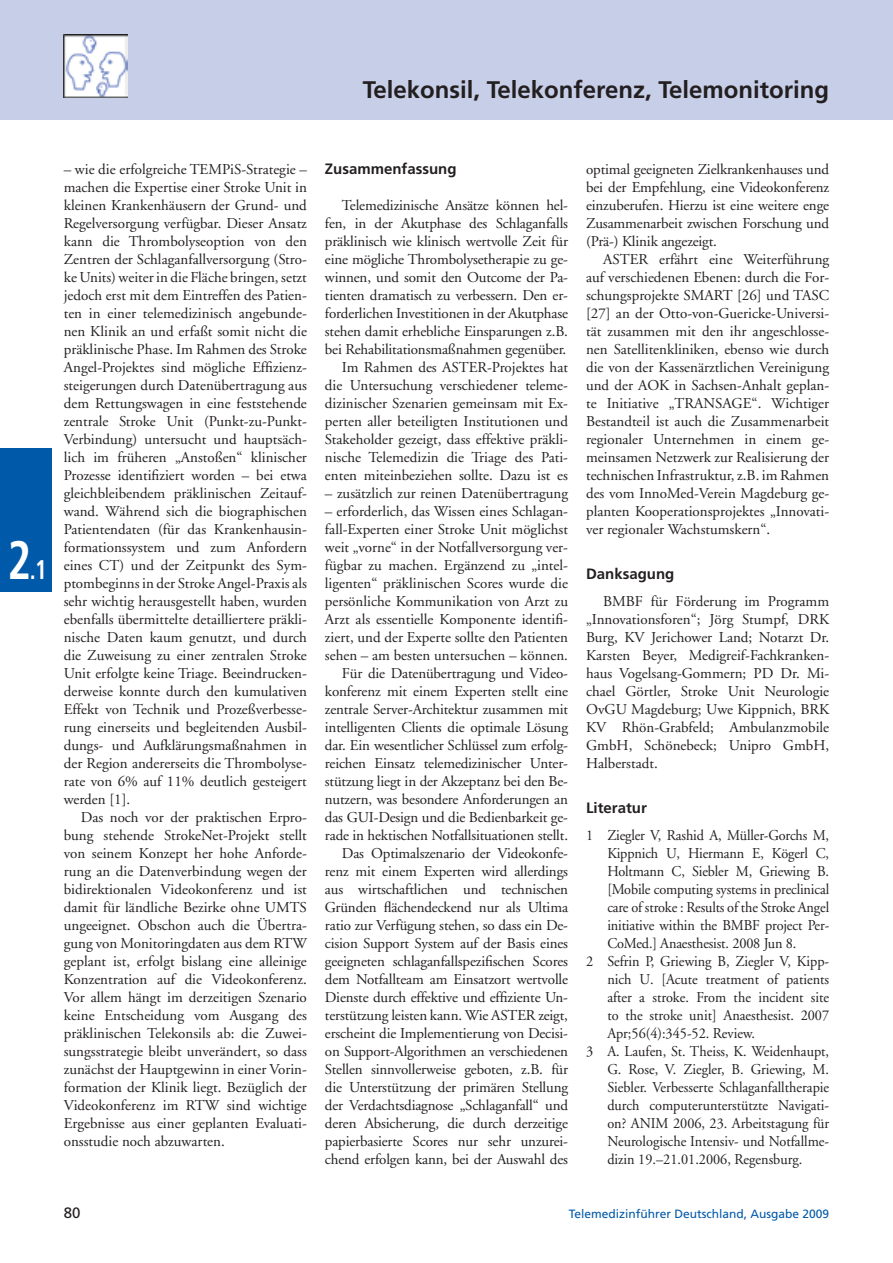
<style>
.page{position:relative;width:893px;height:1263px;background:#fff}
.page>*{position:absolute;margin:0;border:0;box-sizing:border-box;transform-origin:0 0}
.t1{font:700 condensed 27px "Frutiger";color:#fff;scale:.85 1}
.t2{font:700 24px "Frutiger";color:#231f20}
.t3{font:15px/18px "Adobe Garamond";letter-spacing:-.01em;color:#231f20;text-align:justify}
.t4{font:15px "Adobe Garamond";letter-spacing:-.01em;color:#231f20;scale:.95 1}
.t5{font:700 15px "Frutiger";color:#231f20}
.t6{font:15px "Frutiger";color:#231f20}
.t7{font:12px "Frutiger";color:#0159a9}
.s1{font-size:54px}
</style>
<div class="page">
<div style="left:0;top:0;width:893px;height:119px;background:#c7cee8"></div>
<img style="left:64px;top:34px;width:64px;height:64px">
<div style="left:0;top:448px;width:51px;height:143px;background:#0159a9"></div>
<h2 class="t2" style="left:363px;top:76px;width:468px">Telekonsil, Telekonferenz, Telemonitoring</h2>
<h1 class="t1" style="left:7px;top:553px;width:48px"><span class="s1">2</span>.1</h1>
<p class="t3" style="left:64px;top:160px;width:245px">– wie die erfolgreiche TEMPiS-Strategie – machen die Expertise einer Stroke Unit in kleinen Krankenhäusern der Grund- und Regelversorgung verfügbar. Dieser Ansatz kann die Thrombolyseoption von den Zentren der Schlaganfallversorgung (Stro&shy;ke Units) weiter in die Fläche bringen, setzt jedoch erst mit dem Eintreffen des Patien&shy;ten in einer telemedizinisch angebunde&shy;nen Klinik an und erfaßt somit nicht die präklinische Phase. Im Rahmen des Stroke Angel-Projektes sind mögliche Effizienz&shy;steigerungen durch Datenübertragung aus dem Rettungswagen in eine feststehende zentrale Stroke Unit (Punkt-zu-Punkt-Verbindung) untersucht und hauptsäch&shy;lich im früheren „Anstoßen“ klinischer Prozesse identifiziert worden – bei etwa gleichbleibendem präklinischen Zeitauf&shy;wand. Während sich die biographischen Patientendaten (für das Krankenhausin&shy;formationssystem und zum Anfordern eines CT) und der Zeitpunkt des Sym&shy;ptombeginns in der Stroke Angel-Praxis als sehr wichtig herausgestellt haben, wurden ebenfalls übermittelte detailliertere präkli&shy;nische Daten kaum genutzt, und durch die Zuweisung zu einer zentralen Stroke Unit erfolgte keine Triage. Beeindrucken&shy;derweise konnte durch den kumulativen Effekt von Technik und Prozeßverbesse&shy;rung einerseits und begleitenden Ausbil&shy;dungs- und Aufklärungsmaßnahmen in der Region andererseits die Thrombolyse&shy;rate von 6% auf 11% deutlich gesteigert werden [1].</p>
<p class="t3" style="left:64px;top:808px;width:245px;text-indent:17px">Das noch vor der praktischen Erpro&shy;bung stehende StrokeNet-Projekt stellt von seinem Konzept her hohe Anforde&shy;rung an die Datenverbindung wegen der bidirektionalen Videokonferenz und ist damit für ländliche Bezirke ohne UMTS ungeeignet. Obschon auch die Übertra&shy;gung von Monitoringdaten aus dem RTW geplant ist, erfolgt bislang eine alleinige Konzentration auf die Videokonferenz.<br>Vor allem hängt im derzeitigen Szenario keine Entscheidung vom Ausgang des präklinischen Telekonsils ab: die Zuwei&shy;sungsstrategie bleibt unverändert, so dass zunächst der Hauptgewinn in einer Vorin&shy;formation der Klinik liegt. Bezüglich der Videokonferenz im RTW sind wichtige Ergebnisse aus einer geplanten Evaluati&shy;onsstudie noch abzuwarten.</p>
<p class="t5" style="left:325px;top:160px;width:133px">Zusammenfassung</p>
<p class="t3" style="left:325px;top:196px;width:245px;text-align:right">Telemedizinische Ansätze können hel&shy;fen, in der Akutphase des Schlaganfalls präklinisch wie klinisch wertvolle Zeit für eine mögliche Thrombolysetherapie zu ge&shy;winnen, und somit den Outcome der Pa&shy;tienten dramatisch zu verbessern. Den er&shy;forderlichen Investitionen in der Akutphase stehen damit erhebliche Einsparungen z.B. bei Rehabilitationsmaßnahmen gegenüber.<br>Im Rahmen des ASTER-Projektes hat die Untersuchung verschiedener teleme&shy;dizinischer Szenarien gemeinsam mit Ex&shy;perten aller beteiligten Institutionen und Stakeholder gezeigt, dass effektive präkli&shy;nische Telemedizin die Triage des Pati&shy;enten miteinbeziehen sollte. Dazu ist es</p>
<p class="t3" style="left:325px;top:484px;width:245px">– zusätzlich zur reinen Datenübertragung</p>
<p class="t3" style="left:325px;top:502px;width:245px;text-align:right">– erforderlich, das Wissen eines Schlagan&shy;fall-Experten einer Stroke Unit möglichst weit „vorne“ in der Notfallversorgung ver&shy;fügbar zu machen. Ergänzend zu „intel&shy;ligenten“ präklinischen Scores wurde die persönliche Kommunikation von Arzt zu Arzt als essentielle Komponente identifi&shy;ziert, und der Experte sollte den Patienten sehen – am besten untersuchen – können.<br>Für die Datenübertragung und Video&shy;konferenz mit einem Experten stellt eine zentrale Server-Architektur zusammen mit intelligenten Clients die optimale Lösung dar. Ein wesentlicher Schlüssel zum erfolg&shy;reichen Einsatz telemedizinischer Unter&shy;stützung liegt in der Akzeptanz bei den Be&shy;nutzern, was besondere Anforderungen an das GUI-Design und die Bedienbarkeit ge&shy;rade in hektischen Notfallsituationen stellt.<br>Das Optimalszenario der Videokonfe&shy;renz mit einem Experten wird allerdings aus wirtschaftlichen und technischen Gründen flächendeckend nur als Ultima ratio zur Verfügung stehen, so dass ein De&shy;cision Support System auf der Basis eines geeigneten schlaganfallspezifischen Scores dem Notfallteam am Einsatzort wertvolle Dienste durch effektive und effiziente Un&shy;terstützung leisten kann. Wie ASTER zeigt, erscheint die Implementierung von Decisi&shy;on Support-Algorithmen an verschiedenen Stellen sinnvollerweise geboten, z.B. für die Unterstützung der primären Stellung der Verdachtsdiagnose „Schlaganfall“ und deren Absicherung, die durch derzeitige papierbasierte Scores nur sehr unzurei&shy;chend erfolgen kann, bei der Auswahl des</p>
<p class="t3" style="left:586px;top:160px;width:245px">optimal geeigneten Zielkrankenhauses und bei der Empfehlung, eine Videokonferenz einzuberufen. Hierzu ist eine weitere enge Zusammenarbeit zwischen Forschung und (Prä-) Klinik angezeigt.</p>
<p class="t3" style="left:586px;top:250px;width:245px;text-indent:17px">ASTER erfährt eine Weiterführung auf verschiedenen Ebenen: durch die For&shy;schungsprojekte SMART [26] und TASC [27] an der Otto-von-Guericke-Universi&shy;tät zusammen mit den ihr angeschlosse&shy;nen Satellitenkliniken, ebenso wie durch die von der Kassenärztlichen Vereinigung und der AOK in Sachsen-Anhalt geplan&shy;te Initiative „TRANSAGE“. Wichtiger Bestandteil ist auch die Zusammenarbeit regionaler Unternehmen in einem ge&shy;meinsamen Netzwerk zur Realisierung der technischen Infrastruktur, z.B. im Rahmen des vom InnoMed-Verein Magdeburg ge&shy;planten Kooperationsprojektes „Innovati&shy;ver regionaler Wachstumskern“.</p>
<p class="t5" style="left:586px;top:565px;width:90px">Danksagung</p>
<p class="t3" style="left:586px;top:592px;width:245px;text-indent:17px">BMBF für Förderung im Programm „Innovationsforen“; Jörg Stumpf, DRK Burg, KV Jerichower Land; Notarzt Dr.<br>Karsten Beyer, Medigreif-Fachkranken&shy;haus Vogelsang-Gommern; PD Dr. Mi&shy;chael Görtler, Stroke Unit Neurologie OvGU Magdeburg; Uwe Kippnich, BRK KV Rhön-Grabfeld; Ambulanzmobile GmbH, Schönebeck; Unipro GmbH, Halberstadt.</p>
<p class="t5" style="left:586px;top:799px;width:62px">Literatur</p>
<p class="t4" style="left:586px;top:827px;width:257px">1 Ziegler V, Rashid A, Müller-Gorchs M,</p>
<p class="t4" style="left:607px;top:845px;width:235px">Kippnich U, Hiermann E, Kögerl C,</p>
<p class="t4" style="left:607px;top:863px;width:235px">Holtmann C, Siebler M, Griewing B.</p>
<p class="t4" style="left:607px;top:881px;width:235px">[Mobile computing systems in preclinical</p>
<p class="t4" style="left:607px;top:899px;width:235px">care of stroke : Results of the Stroke Angel</p>
<p class="t4" style="left:607px;top:917px;width:235px">initiative within the BMBF project Per-</p>
<p class="t4" style="left:607px;top:935px;width:201px">CoMed.] Anaesthesist. 2008 Jun 8.</p>
<p class="t4" style="left:586px;top:953px;width:257px">2 Sefrin P, Griewing B, Ziegler V, Kipp-</p>
<p class="t4" style="left:607px;top:971px;width:235px">nich U. [Acute treatment of patients</p>
<p class="t4" style="left:607px;top:989px;width:235px">after a stroke. From the incident site</p>
<p class="t4" style="left:607px;top:1007px;width:235px">to the stroke unit] Anaesthesist. 2007</p>
<p class="t4" style="left:607px;top:1025px;width:157px">Apr;56(4):345-52. Review.</p>
<p class="t4" style="left:586px;top:1043px;width:257px">3 A. Laufen, St. Theiss, K. Weidenhaupt,</p>
<p class="t4" style="left:607px;top:1061px;width:235px">G. Rose, V. Ziegler, B. Griewing, M.</p>
<p class="t4" style="left:607px;top:1079px;width:235px">Siebler. Verbesserte Schlaganfalltherapie</p>
<p class="t4" style="left:607px;top:1097px;width:235px">durch computerunterstützte Navigati-</p>
<p class="t4" style="left:607px;top:1115px;width:235px">on? ANIM 2006, 23. Arbeitstagung für</p>
<p class="t4" style="left:607px;top:1133px;width:235px">Neurologische Intensiv- und Notfallme-</p>
<p class="t4" style="left:607px;top:1151px;width:207px">dizin 19.–21.01.2006, Regensburg.</p>
<p class="t6" style="left:64px;top:1204px;width:18px">80</p>
<p class="t7" style="left:569px;top:1206px;width:262px">Telemedizinführer Deutschland, Ausgabe 2009</p>
</div>
